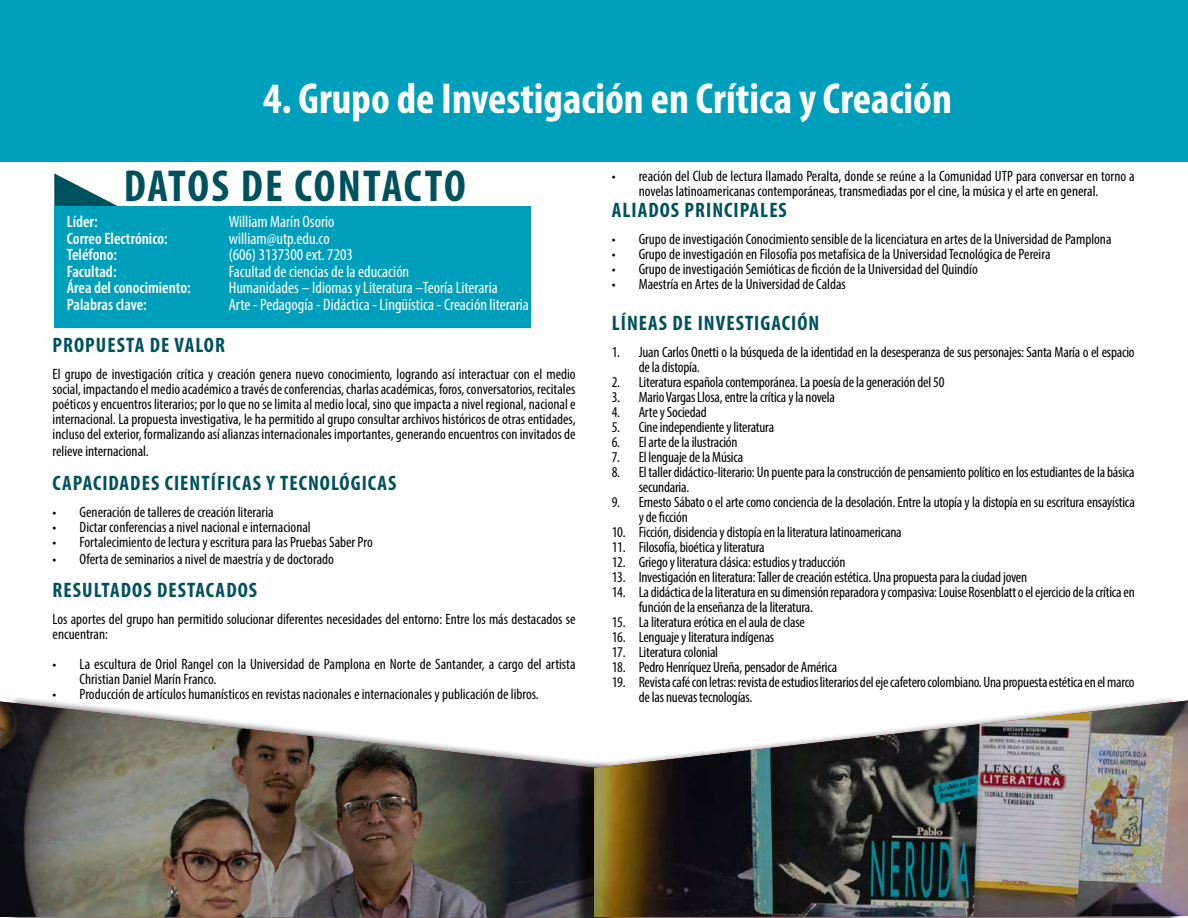
<style>
.page{position:relative;width:1188px;height:918px;background:#fff}
.page>*{position:absolute;margin:0;border:0;box-sizing:border-box;transform-origin:0 0}
.t1{font:700 condensed 45px "Myriad Pro";letter-spacing:.035em;color:#00515e}
.t2{font:700 condensed 43.5px "Myriad Pro";color:#fff}
.t3{font:700 condensed 21px "Myriad Pro";letter-spacing:.05em;color:#00515e}
.t4{font:condensed 16.5px "Myriad Pro";color:#fff}
.t5{font:600 condensed 16.5px "Myriad Pro";color:#fff}
.t6{font:condensed 15px/15px "Myriad Pro";letter-spacing:-.015em;color:#000}
</style>
<div class="page">
<div style="left:0;top:0;width:1188px;height:162px;background:#00a0bc"></div>
<svg style="left:54px;top:173px;width:64px;height:33px"></svg>
<div style="left:54px;top:206px;width:476px;height:122px;background:#00a0bc"></div>
<img style="left:0;top:701px;width:571px;height:217px">
<div style="left:571px;top:696px;width:611px;height:222px;background:#000;opacity:.75"></div>
<img style="left:594px;top:701px;width:594px;height:216px">
<h2 class="t2" style="left:263px;top:72px;width:690px">4. Grupo de Investigación en Crítica y Creación</h2>
<h1 class="t1" style="left:124px;top:158px;width:344px">DATOS DE CONTACTO</h1>
<p class="t5" style="left:67px;top:211px;width:32px">Líder:</p>
<p class="t4" style="left:229px;top:212px;width:107px">William Marín Osorio</p>
<p class="t5" style="left:67px;top:228px;width:103px">Correo Electrónico:</p>
<p class="t4" style="left:229px;top:228px;width:103px">william@utp.edu.co</p>
<p class="t5" style="left:67px;top:244px;width:52px">Teléfono:</p>
<p class="t4" style="left:229px;top:245px;width:125px">(606) 3137300 ext. 7203</p>
<p class="t5" style="left:67px;top:261px;width:51px">Facultad:</p>
<p class="t4" style="left:229px;top:261px;width:182px">Facultad de ciencias de la educación</p>
<p class="t5" style="left:67px;top:277px;width:125px">Área del conocimiento:</p>
<p class="t4" style="left:229px;top:278px;width:271px">Humanidades – Idiomas y Literatura –Teoría Literaria</p>
<p class="t5" style="left:67px;top:294px;width:81px">Palabras clave:</p>
<p class="t4" style="left:229px;top:294px;width:302px">Arte - Pedagogía - Didáctica - Lingüística - Creación literaria</p>
<h3 class="t3" style="left:53px;top:332px;width:174px">PROPUESTA DE VALOR</h3>
<p class="t6" style="left:53px;top:367px;width:525px;text-align:justify">El grupo de investigación crítica y creación genera nuevo conocimiento, logrando así interactuar con el medio social, impactando el medio académico a través de conferencias, charlas académicas, foros, conversatorios, recitales poéticos y encuentros literarios; por lo que no se limita al medio local, sino que impacta a nivel regional, nacional e internacional. La propuesta investigativa, le ha permitido al grupo consultar archivos históricos de otras entidades, incluso del exterior, formalizando así alianzas internacionales importantes, generando encuentros con invitados de</p>
<p class="t6" style="left:53px;top:443px;width:98px">relieve internacional.</p>
<h3 class="t3" style="left:53px;top:470px;width:345px">CAPACIDADES CIENTÍFICAS Y TECNOLÓGICAS</h3>
<p class="t6" style="left:53px;top:505px;width:222px">• Generación de talleres de creación literaria</p>
<p class="t6" style="left:53px;top:520px;width:260px">• Dictar conferencias a nivel nacional e internacional</p>
<p class="t6" style="left:53px;top:535px;width:322px">• Fortalecimiento de lectura y escritura para las Pruebas Saber Pro</p>
<p class="t6" style="left:53px;top:551px;width:283px">• Oferta de seminarios a nivel de maestría y de doctorado</p>
<h3 class="t3" style="left:53px;top:577px;width:206px">RESULTADOS DESTACADOS</h3>
<p class="t6" style="left:53px;top:611px;width:524px">Los aportes del grupo han permitido solucionar diferentes necesidades del entorno: Entre los más destacados se encuentran:</p>
<p class="t6" style="left:80px;top:656px;width:497px;text-indent:-27px">• La escultura de Oriol Rangel con la Universidad de Pamplona en Norte de Santander, a cargo del artista<br>Christian Daniel Marín Franco.</p>
<p class="t6" style="left:53px;top:686px;width:488px">• Producción de artículos humanísticos en revistas nacionales e internacionales y publicación de libros.</p>
<p class="t6" style="left:639px;top:169px;width:498px;text-indent:-27px">• reación del Club de lectura llamado Peralta, donde se reúne a la Comunidad UTP para conversar en torno a novelas latinoamericanas contemporáneas, transmediadas por el cine, la música y el arte en general.</p>
<h3 class="t3" style="left:612px;top:197px;width:177px">ALIADOS PRINCIPALES</h3>
<p class="t6" style="left:612px;top:232px;width:501px">• Grupo de investigación Conocimiento sensible de la licenciatura en artes de la Universidad de Pamplona</p>
<p class="t6" style="left:612px;top:247px;width:440px">• Grupo de investigación en Filosofía pos metafísica de la Universidad Tecnológica de Pereira</p>
<p class="t6" style="left:612px;top:262px;width:368px">• Grupo de investigación Semióticas de ficción de la Universidad del Quindío</p>
<p class="t6" style="left:612px;top:277px;width:236px">• Maestría en Artes de la Universidad de Caldas</p>
<h3 class="t3" style="left:612px;top:310px;width:209px">LÍNEAS DE INVESTIGACIÓN</h3>
<p class="t6" style="left:639px;top:344px;width:498px;text-indent:-27px">1. Juan Carlos Onetti o la búsqueda de la identidad en la desesperanza de sus personajes: Santa María o el espacio de la distopía.</p>
<p class="t6" style="left:612px;top:374px;width:334px">2. Literatura española contemporánea. La poesía de la generación del 50</p>
<p class="t6" style="left:612px;top:389px;width:225px">3. Mario Vargas Llosa, entre la crítica y la novela</p>
<p class="t6" style="left:612px;top:404px;width:97px">4. Arte y Sociedad</p>
<p class="t6" style="left:612px;top:419px;width:164px">5. Cine independiente y literatura</p>
<p class="t6" style="left:612px;top:434px;width:127px">6. El arte de la ilustración</p>
<p class="t6" style="left:612px;top:449px;width:133px">7. El lenguaje de la Música</p>
<p class="t6" style="left:639px;top:464px;width:498px;text-indent:-27px">8. El taller didáctico-literario: Un puente para la construcción de pensamiento político en los estudiantes de la básica secundaria.</p>
<p class="t6" style="left:639px;top:494px;width:498px;text-indent:-27px">9. Ernesto Sábato o el arte como conciencia de la desolación. Entre la utopía y la distopía en su escritura ensayística y de ficción</p>
<p class="t6" style="left:612px;top:524px;width:292px">10. Ficción, disidencia y distopía en la literatura latinoamericana</p>
<p class="t6" style="left:612px;top:539px;width:154px">11. Filosofía, bioética y literatura</p>
<p class="t6" style="left:612px;top:554px;width:235px">12. Griego y literatura clásica: estudios y traducción</p>
<p class="t6" style="left:612px;top:569px;width:417px">13. Investigación en literatura: Taller de creación estética. Una propuesta para la ciudad joven</p>
<p class="t6" style="left:639px;top:584px;width:498px;text-indent:-27px">14. La didáctica de la literatura en su dimensión reparadora y compasiva: Louise Rosenblatt o el ejercicio de la crítica en función de la enseñanza de la literatura.</p>
<p class="t6" style="left:612px;top:614px;width:195px">15. La literatura erótica en el aula de clase</p>
<p class="t6" style="left:612px;top:629px;width:164px">16. Lenguaje y literatura indígenas</p>
<p class="t6" style="left:612px;top:644px;width:108px">17. Literatura colonial</p>
<p class="t6" style="left:612px;top:659px;width:227px">18. Pedro Henríquez Ureña, pensador de América</p>
<p class="t6" style="left:639px;top:674px;width:497px;text-indent:-27px">19. Revista café con letras: revista de estudios literarios del eje cafetero colombiano. Una propuesta estética en el marco de las nuevas tecnologías.</p>
</div>
